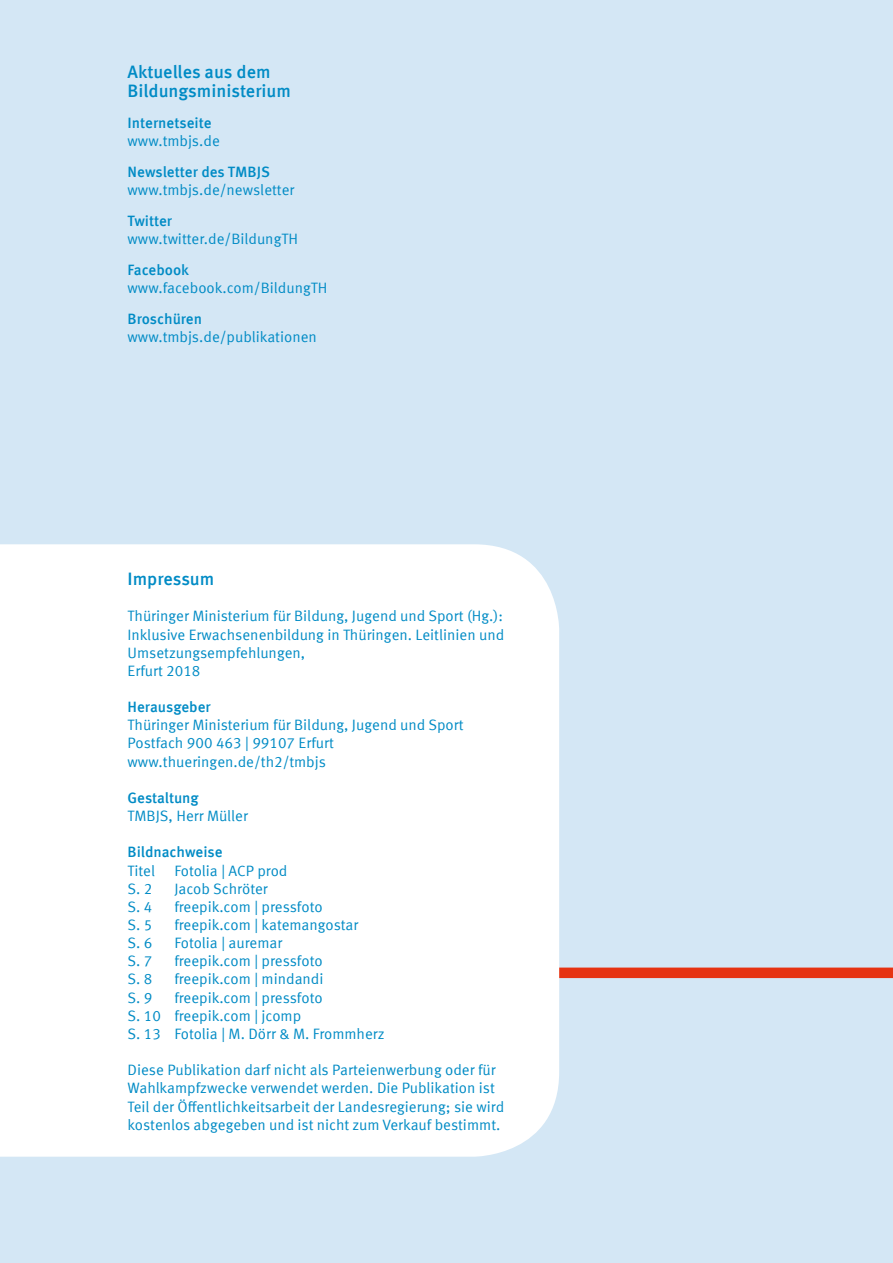
<style>
.page{position:relative;width:893px;height:1263px;background:#d4e7f5}
.page>*{position:absolute;margin:0;border:0;box-sizing:border-box;transform-origin:0 0}
.t1{font:500 18px/19.5px "Meta Offc Pro";letter-spacing:-.005em;color:#008bc5}
.t2{font:15px/18.1px "Meta Offc Pro Norm";color:#008bc5}
.t3{font:500 15px/18.1px "Meta Offc Pro";color:#008bc5}
.s1{font-family:"Meta Offc Pro Norm";font-weight:400}
.s2{font-family:"Meta Offc Pro";font-weight:500}
</style>
<div class="page">
<div style="left:0;top:967px;width:893px;height:11px;background:#e63312"></div>
<div style="left:0;top:544px;width:559px;height:613px;background:#fff"></div>
<p class="t1" style="left:128px;top:60px;width:165px">Aktuelles aus dem<br>Bildungsministerium</p>
<p class="t3" style="left:128px;top:113px;width:94px">Internetseite <span class="s1">www.tmbjs.de</span></p>
<p class="t2" style="left:128px;top:162px;width:168px"><span class="s2">Newsletter des TMBJS </span>www.tmbjs.de/newsletter</p>
<p class="t2" style="left:128px;top:211px;width:172px"><span class="s2">Twitter </span>www.twitter.de/BildungTH</p>
<p class="t2" style="left:128px;top:260px;width:201px"><span class="s2">Facebook </span>www.facebook.com/BildungTH</p>
<p class="t2" style="left:128px;top:309px;width:191px"><span class="s2">Broschüren </span>www.tmbjs.de/publikationen</p>
<p class="t1" style="left:128px;top:568px;width:88px">Impressum</p>
<p class="t2" style="left:128px;top:606px;width:378px;text-align:justify">Thüringer Ministerium für Bildung, Jugend und Sport (Hg.):<br>Inklusive Erwachsenenbildung in Thüringen. Leitlinien und Umsetzungsempfehlungen,</p>
<p class="t2" style="left:128px;top:661px;width:74px">Erfurt 2018</p>
<p class="t3" style="left:128px;top:697px;width:85px">Herausgeber</p>
<p class="t2" style="left:128px;top:715px;width:338px">Thüringer Ministerium für Bildung, Jugend und Sport<br>Postfach 900 463 | 99107 Erfurt</p>
<p class="t2" style="left:128px;top:751px;width:200px">www.thueringen.de/th2/tmbjs</p>
<p class="t3" style="left:128px;top:788px;width:73px">Gestaltung</p>
<p class="t2" style="left:128px;top:806px;width:122px">TMBJS, Herr Müller</p>
<p class="t3" style="left:128px;top:842px;width:97px">Bildnachweise</p>
<p class="t2" style="left:128px;top:860px;width:29px">Titel</p>
<p class="t2" style="left:174px;top:860px;width:115px">Fotolia | ACP prod</p>
<p class="t2" style="left:128px;top:878px;width:26px">S. 2</p>
<p class="t2" style="left:174px;top:878px;width:95px">Jacob Schröter</p>
<p class="t2" style="left:128px;top:896px;width:26px">S. 4</p>
<p class="t2" style="left:174px;top:896px;width:150px">freepik.com | pressfoto</p>
<p class="t2" style="left:128px;top:915px;width:26px">S. 5</p>
<p class="t2" style="left:174px;top:915px;width:185px">freepik.com | katemangostar</p>
<p class="t2" style="left:128px;top:933px;width:26px">S. 6</p>
<p class="t2" style="left:174px;top:933px;width:109px">Fotolia | auremar</p>
<p class="t2" style="left:128px;top:951px;width:26px">S. 7</p>
<p class="t2" style="left:174px;top:951px;width:150px">freepik.com | pressfoto</p>
<p class="t2" style="left:128px;top:969px;width:26px">S. 8</p>
<p class="t2" style="left:174px;top:969px;width:151px">freepik.com | mindandi</p>
<p class="t2" style="left:128px;top:987px;width:26px">S. 9</p>
<p class="t2" style="left:174px;top:987px;width:150px">freepik.com | pressfoto</p>
<p class="t2" style="left:128px;top:1005px;width:175px">S. 10 freepik.com | jcomp</p>
<p class="t2" style="left:128px;top:1024px;width:259px">S. 13 Fotolia | M. Dörr &amp; M. Frommherz</p>
<p class="t2" style="left:128px;top:1060px;width:378px">Diese Publikation darf nicht als Parteienwerbung oder für Wahlkampfzwecke verwendet werden. Die Publikation ist Teil der Öffentlichkeitsarbeit der Landesregierung; sie wird kostenlos abgegeben und ist nicht zum Verkauf bestimmt.</p>
</div>
